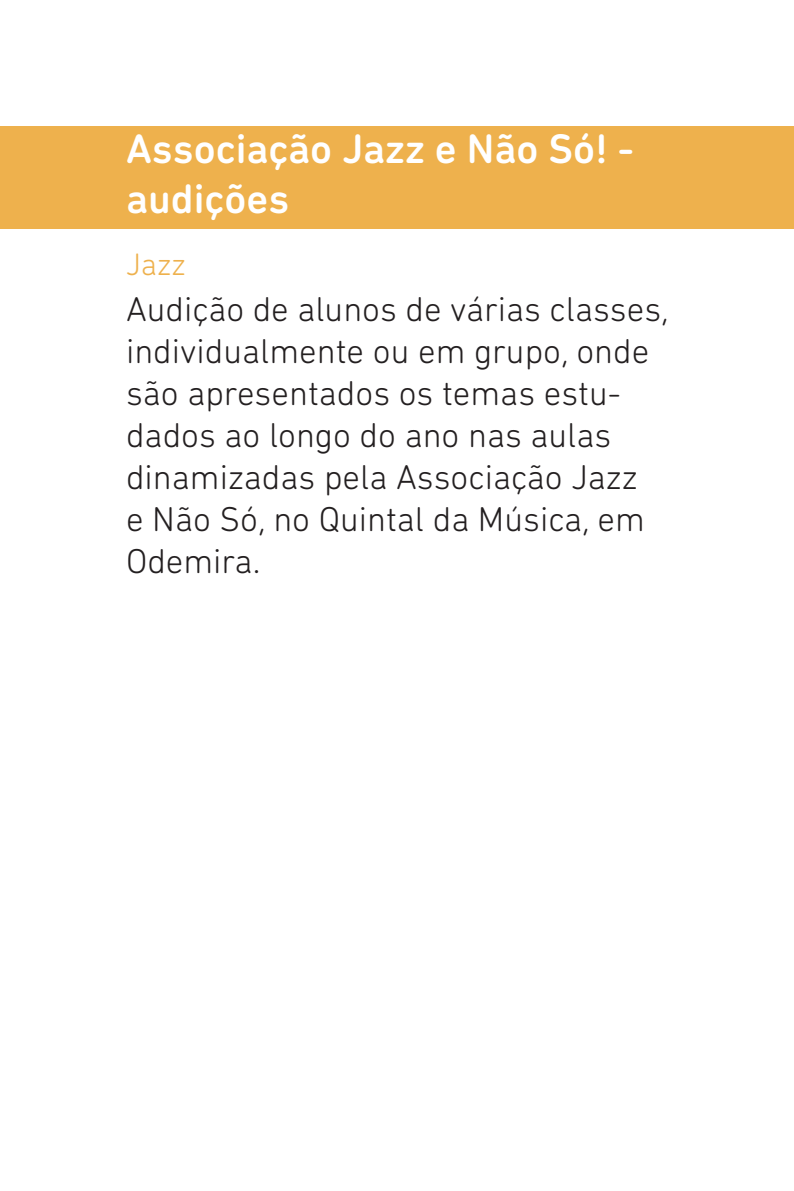
<style>
.page{position:relative;width:794px;height:1191px;background:#fff}
.page>*{position:absolute;margin:0;border:0;box-sizing:border-box;transform-origin:0 0}
.t1{font:500 42px/50.4px "DIN Next Rounded LT Pro";color:#fff}
.t2{font:300 35px/42px "DIN Next Rounded LT Pro";color:#231f20}
.t3{font:300 31.5px "DIN Next Rounded LT Pro";color:#eeb14d}
</style>
<div class="page">
<div style="left:0;top:126px;width:794px;height:102px;background:#eeb14d"></div>
<p class="t1" style="left:126px;top:123px;width:509px">Associação Jazz e Não Só! - audições</p>
<p class="t3" style="left:126px;top:246px;width:61px">Jazz</p>
<p class="t2" style="left:126px;top:288px;width:544px">Audição de alunos de várias classes, individualmente ou em grupo, onde são apresentados os temas estu&shy;dados ao longo do ano nas aulas dinamizadas pela Associação Jazz<br>e Não Só, no Quintal da Música, em<br>Odemira.</p>
</div>
